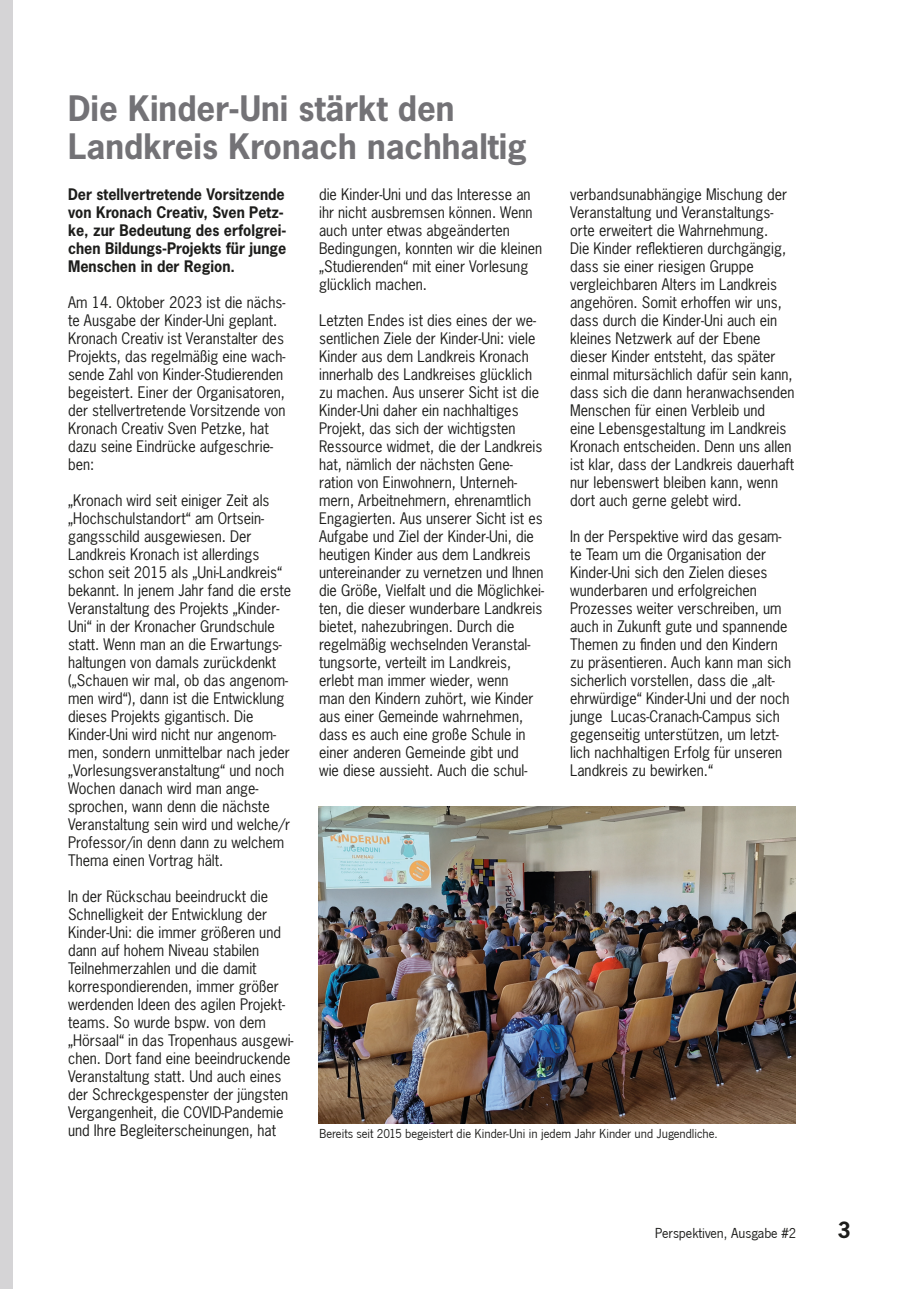
<style>
.page{position:relative;width:919px;height:1289px;background:#fff}
.page>*{position:absolute;margin:0;border:0;box-sizing:border-box;transform-origin:0 0}
.t1{font:700 33px "News Gothic Std";color:#737276}
.t2{font:700 21px "News Gothic Std";color:#1d1d1b}
.t3{font:15px/18px "News Gothic Std";color:#1d1d1b;scale:.96 1}
.t4{font:700 15px/18px "News Gothic Std";color:#1d1d1b;scale:.96 1}
.t5{font:15px "News Got T";color:#1d1d1b}
.t6{font:13.5px "News Got T";color:#1d1d1b}
</style>
<div class="page">
<div style="left:0;top:0;width:13px;height:1288px;background:#d5d4d6"></div>
<img style="left:319px;top:806px;width:476px;height:317px">
<p class="t1" style="left:68px;top:87px;width:388px">Die Kinder-Uni stärkt den</p>
<p class="t1" style="left:68px;top:125px;width:460px">Landkreis Kronach nachhaltig</p>
<p class="t4" style="left:68px;top:185px;width:229px">Der stellvertretende Vorsitzende von Kronach Creativ, Sven Petz&shy;ke, zur Bedeutung des erfolgrei&shy;chen Bildungs-Projekts für junge<br>Menschen in der Region.</p>
<p class="t3" style="left:68px;top:293px;width:228px">Am 14. Oktober 2023 ist die nächs&shy;te Ausgabe der Kinder-Uni geplant.<br>Kronach Creativ ist Veranstalter des Projekts, das regelmäßig eine wach&shy;sende Zahl von Kinder-Studierenden begeistert. Einer der Organisatoren, der stellvertretende Vorsitzende von Kronach Creativ Sven Petzke, hat dazu seine Eindrücke aufgeschrie&shy;ben:</p>
<p class="t3" style="left:68px;top:491px;width:234px">„Kronach wird seit einiger Zeit als „Hochschulstandort“ am Ortsein&shy;gangsschild ausgewiesen. Der Landkreis Kronach ist allerdings schon seit 2015 als „Uni-Landkreis“ bekannt. In jenem Jahr fand die erste Veranstaltung des Projekts „Kinder-Uni“ in der Kronacher Grundschule statt. Wenn man an die Erwartungs&shy;haltungen von damals zurückdenkt („Schauen wir mal, ob das angenom&shy;men wird“), dann ist die Entwicklung dieses Projekts gigantisch. Die Kinder-Uni wird nicht nur angenom&shy;men, sondern unmittelbar nach jeder „Vorlesungsveranstaltung“ und noch Wochen danach wird man ange&shy;sprochen, wann denn die nächste Veranstaltung sein wird und welche/r Professor/in denn dann zu welchem Thema einen Vortrag hält.</p>
<p class="t3" style="left:68px;top:887px;width:236px">In der Rückschau beeindruckt die Schnelligkeit der Entwicklung der Kinder-Uni: die immer größeren und dann auf hohem Niveau stabilen Teilnehmerzahlen und die damit korrespondierenden, immer größer werdenden Ideen des agilen Projekt&shy;teams. So wurde bspw. von dem „Hörsaal“ in das Tropenhaus ausgewi&shy;chen. Dort fand eine beeindruckende Veranstaltung statt. Und auch eines der Schreckgespenster der jüngsten Vergangenheit, die COVID-Pandemie und Ihre Begleiterscheinungen, hat</p>
<p class="t3" style="left:319px;top:185px;width:234px">die Kinder-Uni und das Interesse an ihr nicht ausbremsen können. Wenn auch unter etwas abgeänderten<br>Bedingungen, konnten wir die kleinen „Studierenden“ mit einer Vorlesung glücklich machen.</p>
<p class="t3" style="left:319px;top:311px;width:236px">Letzten Endes ist dies eines der we&shy;sentlichen Ziele der Kinder-Uni: viele Kinder aus dem Landkreis Kronach innerhalb des Landkreises glücklich zu machen. Aus unserer Sicht ist die Kinder-Uni daher ein nachhaltiges Projekt, das sich der wichtigsten Ressource widmet, die der Landkreis hat, nämlich der nächsten Gene&shy;ration von Einwohnern, Unterneh&shy;mern, Arbeitnehmern, ehrenamtlich Engagierten. Aus unserer Sicht ist es Aufgabe und Ziel der Kinder-Uni, die heutigen Kinder aus dem Landkreis untereinander zu vernetzen und Ihnen die Größe, Vielfalt und die Möglichkei&shy;ten, die dieser wunderbare Landkreis bietet, nahezubringen. Durch die regelmäßig wechselnden Veranstal&shy;tungsorte, verteilt im Landkreis, erlebt man immer wieder, wenn<br>man den Kindern zuhört, wie Kinder aus einer Gemeinde wahrnehmen, dass es auch eine große Schule in einer anderen Gemeinde gibt und<br>wie diese aussieht. Auch die schul-</p>
<p class="t3" style="left:570px;top:185px;width:235px">verbandsunabhängige Mischung der Veranstaltung und Veranstaltungs&shy;orte erweitert die Wahrnehmung.<br>Die Kinder reflektieren durchgängig, dass sie einer riesigen Gruppe vergleichbaren Alters im Landkreis angehören. Somit erhoffen wir uns, dass durch die Kinder-Uni auch ein kleines Netzwerk auf der Ebene dieser Kinder entsteht, das später einmal mitursächlich dafür sein kann, dass sich die dann heranwachsenden Menschen für einen Verbleib und<br>eine Lebensgestaltung im Landkreis Kronach entscheiden. Denn uns allen ist klar, dass der Landkreis dauerhaft nur lebenswert bleiben kann, wenn dort auch gerne gelebt wird.</p>
<p class="t3" style="left:570px;top:527px;width:232px">In der Perspektive wird das gesam&shy;te Team um die Organisation der Kinder-Uni sich den Zielen dieses wunderbaren und erfolgreichen Prozesses weiter verschreiben, um auch in Zukunft gute und spannende Themen zu finden und den Kindern zu präsentieren. Auch kann man sich sicherlich vorstellen, dass die „alt&shy;ehrwürdige“ Kinder-Uni und der noch junge Lucas-Cranach-Campus sich gegenseitig unterstützen, um letzt&shy;lich nachhaltigen Erfolg für unseren Landkreis zu bewirken.“</p>
<p class="t6" style="left:319px;top:1126px;width:400px">Bereits seit 2015 begeistert die Kinder-Uni in jedem Jahr Kinder und Jugendliche.</p>
<p class="t5" style="left:655px;top:1224px;width:143px">Perspektiven, Ausgabe #2</p>
<p class="t2" style="left:837px;top:1215px;width:15px">3</p>
</div>
